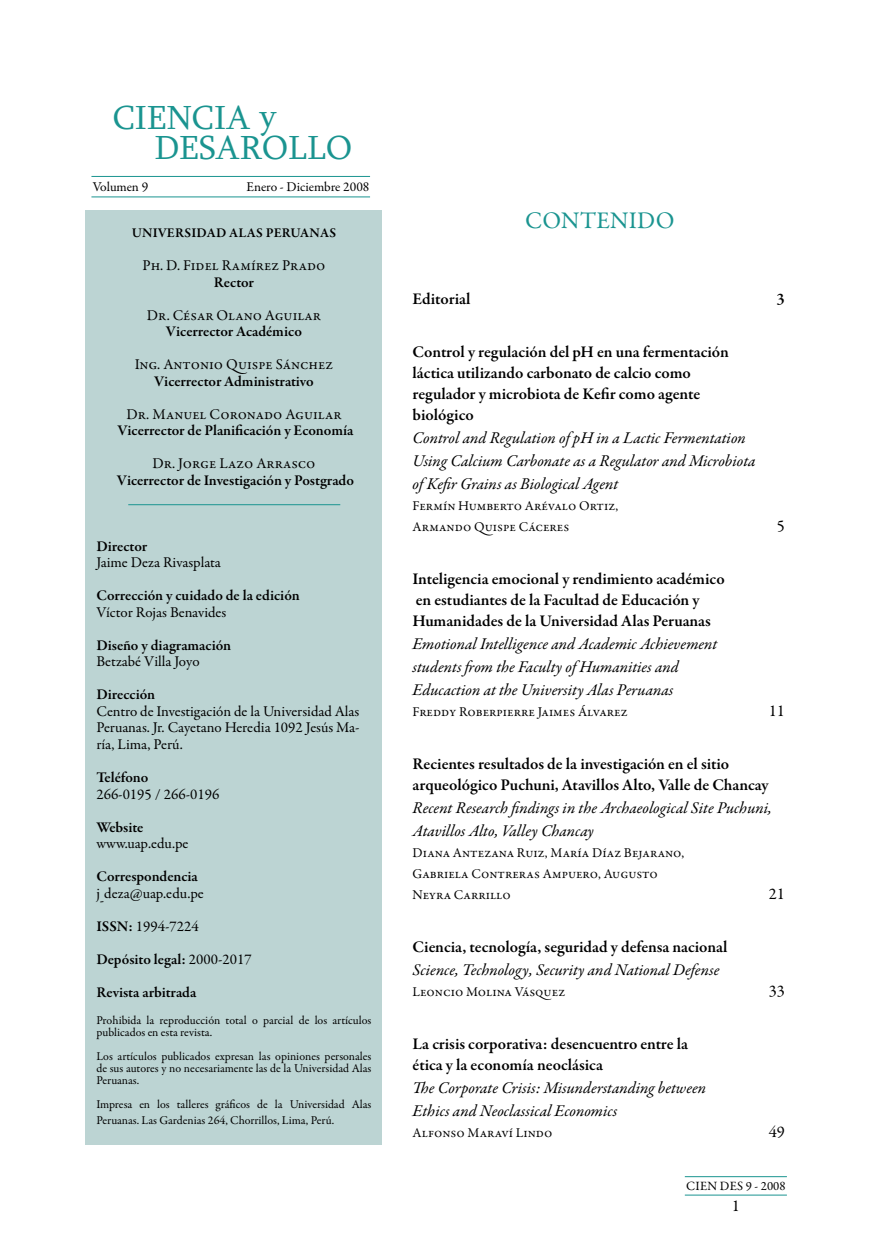
<style>
.page{position:relative;width:872px;height:1255px;background:#fff}
.page>*{position:absolute;margin:0;border:0;box-sizing:border-box;transform-origin:0 0}
.t1{font:34.2px/30.5px "Sylfaen";color:#1a9490}
.t2{font:24px "Garamond Premr Pro";letter-spacing:.01em;color:#1a9490}
.t3{font:600 16.5px/21.1px "Garamond Premr Pro";letter-spacing:-.005em;color:#000}
.t4{font:italic 16.5px/22.8px "Garamond Premr Pro";color:#000}
.t5{font:16.5px "Garamond Premr Pro";color:#000}
.t6{font:15px/16.5px "Garamond Premr Pro";color:#000;text-align:justify}
.t7{font:600 15px "Garamond Premr Pro";letter-spacing:-.005em;color:#000}
.t8{font:13.5px/21.1px "Garamond Premr Pro";color:#000}
.t9{font:600 13.5px "Garamond Premr Pro";letter-spacing:.015em;color:#000}
.t10{font:12.75px "Garamond Premr Pro";letter-spacing:.015em;color:#000}
.t11{font:12px/12px "Garamond Premr Pro";color:#000}
.s1{font-weight:600}
.s2{font-weight:400}
</style>
<div class="page">
<hr style="left:685px;top:1194px;width:102px;height:1px;background:#1a9490">
<hr style="left:685px;top:1176px;width:102px;height:1px;background:#1a9490">
<div style="left:86px;top:210px;width:296px;height:934px;background:#bcd4d3"></div>
<hr style="left:128px;top:504px;width:212px;height:1px;background:#1a9490">
<hr style="left:91px;top:176px;width:279px;height:1px;background:#1a9490">
<hr style="left:91px;top:196px;width:279px;height:1px;background:#1a9490">
<h1 class="t1" style="left:154px;top:101px;width:199px;text-indent:-42px">CIENCIA Y<br>DESAROLLO</h1>
<p class="t8" style="left:93px;top:176px;width:57px">Volumen 9</p>
<p class="t8" style="left:246px;top:176px;width:124px">Enero - Diciembre 2008</p>
<p class="t9" style="left:132px;top:225px;width:206px">Universidad Alas Peruanas</p>
<p class="t6" style="left:142px;top:257px;width:184px">Ph. D. Fidel Ramírez Prado</p>
<p class="t7" style="left:214px;top:273px;width:42px">Rector</p>
<p class="t6" style="left:147px;top:307px;width:176px">Dr. César Olano Aguilar</p>
<p class="t7" style="left:166px;top:322px;width:137px">Vicerrector Académico</p>
<p class="t6" style="left:135px;top:356px;width:200px">Ing. Antonio Quispe Sánchez</p>
<p class="t7" style="left:154px;top:372px;width:161px">Vicerrector Administrativo</p>
<p class="t6" style="left:126px;top:406px;width:216px">Dr. Manuel Coronado Aguilar</p>
<p class="t7" style="left:117px;top:421px;width:238px">Vicerrector de Planificación y Economía</p>
<p class="t6" style="left:152px;top:455px;width:165px">Dr. Jorge Lazo Arrasco</p>
<p class="t7" style="left:117px;top:471px;width:239px">Vicerrector de Investigación y Postgrado</p>
<p class="t7" style="left:96px;top:537px;width:52px">Director</p>
<p class="t6" style="left:96px;top:554px;width:126px">Jaime Deza Rivasplata</p>
<p class="t7" style="left:96px;top:586px;width:205px">Corrección y cuidado de la edición</p>
<p class="t6" style="left:96px;top:604px;width:131px">Víctor Rojas Benavides</p>
<p class="t7" style="left:96px;top:636px;width:136px">Diseño y diagramación</p>
<p class="t6" style="left:96px;top:653px;width:105px">Betzabé Villa Joyo</p>
<p class="t7" style="left:96px;top:685px;width:60px">Dirección</p>
<p class="t6" style="left:96px;top:703px;width:265px">Centro de Investigación de la Universidad Alas Peruanas. Jr. Cayetano Heredia 1092 Jesús Ma&shy;ría, Lima, Perú.</p>
<p class="t7" style="left:96px;top:768px;width:53px">Teléfono</p>
<p class="t6" style="left:96px;top:785px;width:124px">266-0195 / 266-0196</p>
<p class="t7" style="left:96px;top:817px;width:49px">Website</p>
<p class="t6" style="left:96px;top:835px;width:94px">www.uap.edu.pe</p>
<p class="t7" style="left:96px;top:867px;width:103px">Correspondencia</p>
<p class="t6" style="left:96px;top:884px;width:109px">j deza@uap.edu.pe</p>
<p class="t6" style="left:100px;top:892px;width:6px">-</p>
<p class="t7" style="left:96px;top:916px;width:9px">ISSN</p>
<p class="t6" style="left:128px;top:917px;width:72px"><span class="s1">:</span> 1994-7224</p>
<p class="t7" style="left:96px;top:949px;width:157px">Depósito legal: <span class="s2">2000-2017</span></p>
<p class="t7" style="left:96px;top:982px;width:101px">Revista arbitrada</p>
<p class="t11" style="left:96px;top:1014px;width:276px">Prohibida la reproducción total o parcial de los artículos publicados en esta revista.</p>
<p class="t11" style="left:96px;top:1050px;width:276px;text-align:justify">Los artículos publicados expresan las opiniones personales de sus autores y no necesariamente las de la Universidad Alas Peruanas.</p>
<p class="t11" style="left:96px;top:1095px;width:276px;line-height:16.5px">Impresa en los talleres gráficos de la Universidad Alas<br>Peruanas. Las Gardenias 264, Chorrillos, Lima, Perú.</p>
<h2 class="t2" style="left:525px;top:205px;width:151px">CONTENIDO</h2>
<p class="t3" style="left:412px;top:288px;width:59px">Editorial</p>
<p class="t3" style="left:776px;top:288px;width:10px">3</p>
<p class="t3" style="left:412px;top:341px;width:318px">Control y regulación del pH en una fermentación láctica utilizando carbonato de calcio como regulador y microbiota de Kefir como agente biológico</p>
<p class="t4" style="left:412px;top:427px;width:344px">Control and Regulation of pH in a Lactic Fermentation<br>Using Calcium Carbonate as a Regulator and Microbiota of Kefir Grains as Biological Agent</p>
<p class="t8" style="left:412px;top:495px;width:207px">Fermín Humberto Arévalo Ortiz,<br>Armando Quispe Cáceres</p>
<p class="t5" style="left:776px;top:516px;width:10px">5</p>
<p class="t3" style="left:412px;top:568px;width:313px">Inteligencia emocional y rendimiento académico en estudiantes de la Facultad de Educación y<br>Humanidades de la Universidad Alas Peruanas</p>
<p class="t4" style="left:412px;top:633px;width:306px">Emotional Intelligence and Academic Achievement students from the Faculty of Humanities and<br>Educaction at the University Alas Peruanas</p>
<p class="t8" style="left:412px;top:701px;width:216px">Freddy Roberpierre Jaimes Álvarez</p>
<p class="t5" style="left:768px;top:700px;width:18px">11</p>
<p class="t3" style="left:412px;top:753px;width:357px">Recientes resultados de la investigación en el sitio arqueológico Puchuni, Atavillos Alto, Valle de Chancay</p>
<p class="t4" style="left:412px;top:797px;width:361px">Recent Research findings in the Archaeological Site Puchuni,<br>Atavillos Alto, Valley Chancay</p>
<p class="t8" style="left:412px;top:842px;width:273px">Diana Antezana Ruiz, María Díaz Bejarano,<br>Gabriela Contreras Ampuero, Augusto<br>Neyra Carrillo</p>
<p class="t5" style="left:768px;top:883px;width:18px">21</p>
<p class="t3" style="left:412px;top:936px;width:316px">Ciencia, tecnología, seguridad y defensa nacional</p>
<p class="t4" style="left:412px;top:959px;width:308px">Science, Technology, Security and National Defense</p>
<p class="t8" style="left:412px;top:981px;width:154px">Leoncio Molina Vásquez</p>
<p class="t5" style="left:768px;top:980px;width:18px">33</p>
<p class="t3" style="left:412px;top:1033px;width:277px">La crisis corporativa: desencuentro entre la ética y la economía neoclásica</p>
<p class="t4" style="left:412px;top:1077px;width:295px">The Corporate Crisis: Misunderstanding between<br>Ethics and Neoclassical Economics</p>
<p class="t8" style="left:412px;top:1122px;width:141px">Alfonso Maraví Lindo</p>
<p class="t5" style="left:768px;top:1121px;width:18px">49</p>
<p class="t10" style="left:686px;top:1177px;width:101px">Cien Des 9 - 2008</p>
<p class="t5" style="left:731px;top:1196px;width:10px">1</p>
</div>
